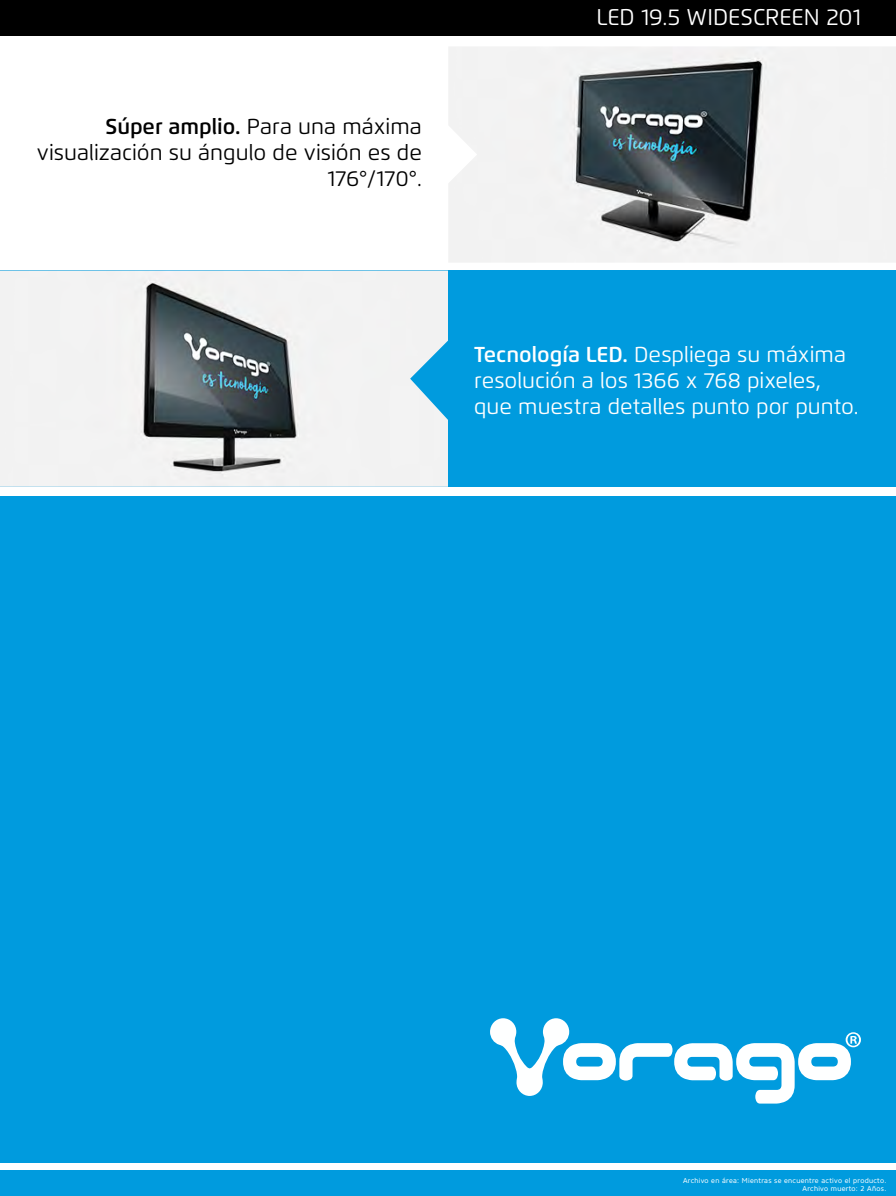
<style>
.page{position:relative;width:896px;height:1196px;background:#fff}
.page>*{position:absolute;margin:0;border:0;box-sizing:border-box;transform-origin:0 0}
.t1{font:22.75px "Flexo";color:#fff}
.t2{font:21.61px/25.9px "Flexo";color:#fff}
.t3{font:21.61px/25.9px "Flexo";color:#000;text-align:right}
.t4{font:7px/7.9px "Core Sans N45";letter-spacing:.04em;color:#fff;text-align:right}
.s1{font-weight:600}
</style>
<div class="page">
<div style="left:0;top:496px;width:896px;height:666px;background:#009bde"></div>
<svg style="left:490px;top:1018px;width:371px;height:85px"></svg>
<div style="left:0;top:270px;width:896px;height:216px;background:#009bde"></div>
<div style="left:0;top:1170px;width:896px;height:25px;background:#009bde"></div>
<div style="left:0;top:0;width:896px;height:35px;background:#000"></div>
<img style="left:0;top:270px;width:448px;height:216px">
<img style="left:449px;top:47px;width:447px;height:215px">
<p class="t3" style="left:37px;top:114px;width:387px"><span class="s1">Súper amplio.</span> Para una máxima visualización su ángulo de visión es de<br>176°/170°.</p>
<p class="t1" style="left:596px;top:3px;width:266px">LED 19.5 WIDESCREEN 201</p>
<p class="t2" style="left:474px;top:341px;width:386px"><span class="s1">Tecnología LED.</span> Despliega su máxima resolución a los 1366 x 768 pixeles, que muestra detalles punto por punto.</p>
<p class="t4" style="left:683px;top:1176px;width:205px">Archivo en área: Mientras se encuentre activo el producto.<br>Archivo muerto: 2 Años.</p>
</div>
